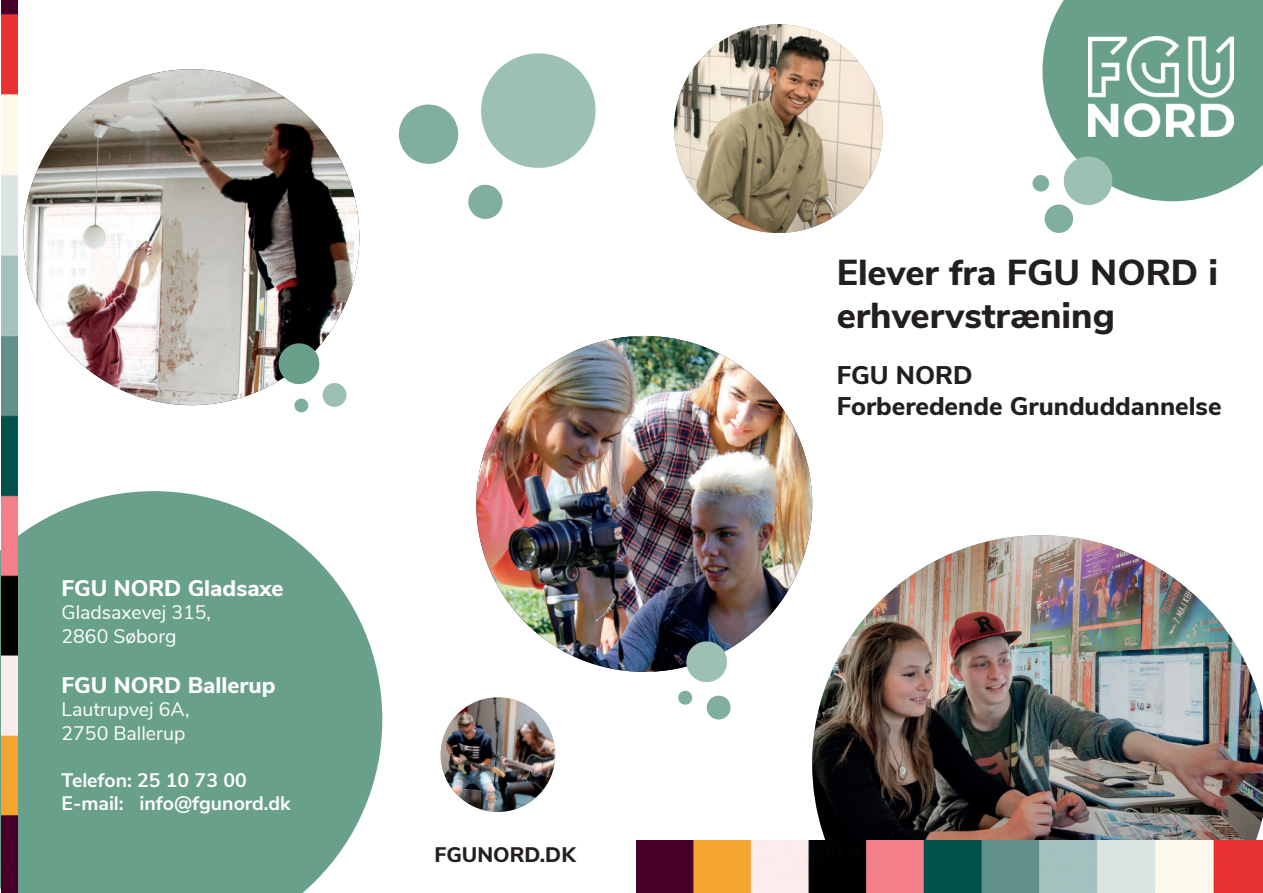
<style>
.page{position:relative;width:1263px;height:893px;background:#fff}
.page>*{position:absolute;margin:0;border:0;box-sizing:border-box;transform-origin:0 0}
.t1{font:800 36px/43.2px "Nunito Sans";color:#231f20}
.t2{font:800 25.5px/30.6px "Nunito Sans";color:#231f20}
.t3{font:800 22.5px "Nunito Sans";color:#fff}
.t4{font:800 21px "Nunito Sans";color:#231f20}
.t5{font:19.5px/23.4px "Nunito Sans";color:#fff}
.t6{font:700 19.5px/23.4px "Nunito Sans";color:#fff}
</style>
<div class="page">
<svg style="left:0;top:491px;width:382px;height:402px;background:#7aab97"></svg>
<img style="left:476px;top:336px;width:336px;height:336px;border-radius:168px">
<img style="left:812px;top:535px;width:451px;height:305px">
<img style="left:636px;top:840px;width:627px;height:53px">
<img style="left:1px;top:0;width:17px;height:893px">
<img style="left:23px;top:69px;width:336px;height:336px;border-radius:168px">
<svg style="left:1032px;top:0;width:231px;height:233px"></svg>
<img style="left:674px;top:24px;width:209px;height:209px;border-radius:104px">
<svg style="left:677px;top:639px;width:55px;height:81px"></svg>
<svg style="left:481px;top:53px;width:115px;height:115px"></svg>
<svg style="left:468px;top:184px;width:35px;height:35px"></svg>
<svg style="left:398px;top:104px;width:61px;height:60px"></svg>
<img style="left:440px;top:697px;width:116px;height:115px">
<img style="left:1088px;top:36px;width:145px;height:101px">
<svg style="left:276px;top:341px;width:71px;height:72px"></svg>
<p class="t3" style="left:62px;top:579px;width:223px">FGU NORD Gladsaxe</p>
<p class="t5" style="left:62px;top:602px;width:151px">Gladsaxevej 315,<br>2860 Søborg</p>
<p class="t3" style="left:62px;top:676px;width:215px">FGU NORD Ballerup</p>
<p class="t5" style="left:62px;top:699px;width:129px">Lautrupvej 6A,<br>2750 Ballerup</p>
<p class="t6" style="left:62px;top:769px;width:231px">Telefon: 25 10 73 00<br>E-mail: info@fgunord.dk</p>
<p class="t4" style="left:435px;top:846px;width:142px">FGUNORD.DK</p>
<h1 class="t1" style="left:837px;top:253px;width:383px">Elever fra FGU NORD i erhvervstræning</h1>
<h2 class="t2" style="left:837px;top:361px;width:386px">FGU NORD<br>Forberedende Grunduddannelse</h2>
</div>
